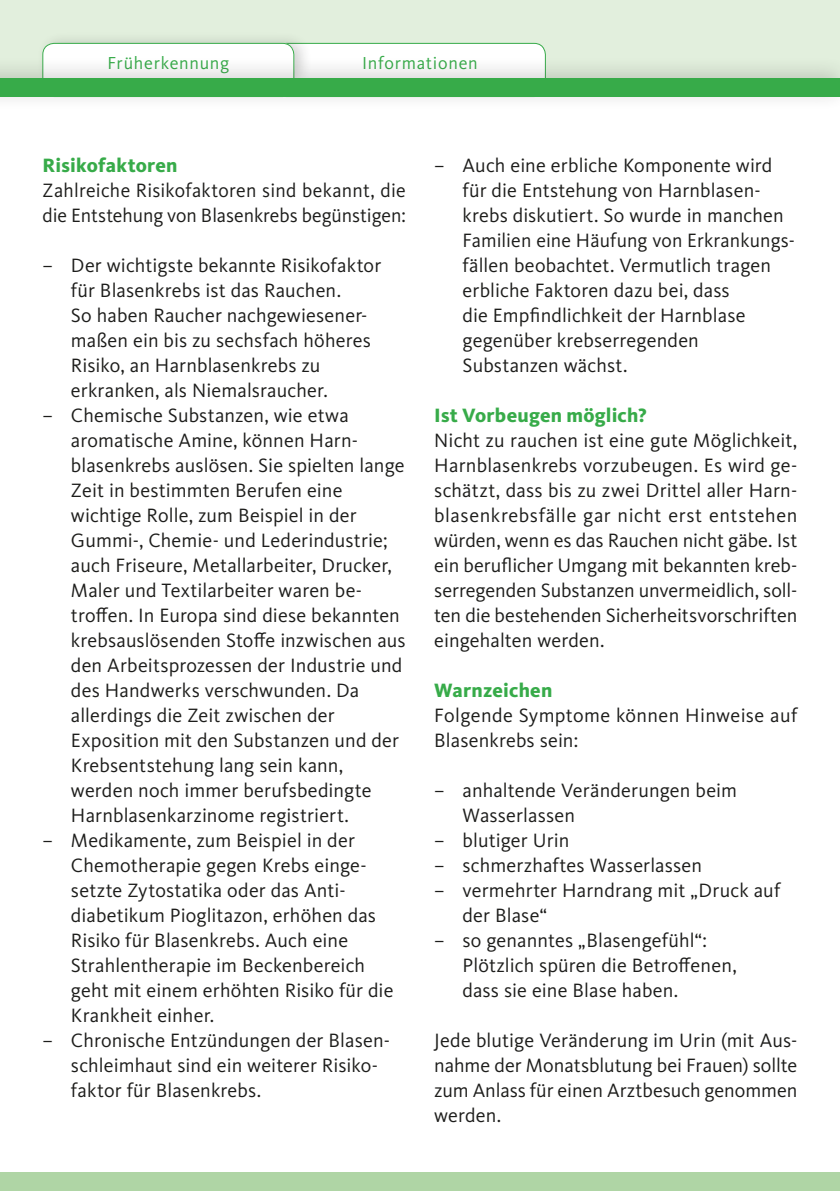
<style>
.page{position:relative;width:840px;height:1191px;background:#fff}
.page>*{position:absolute;margin:0;border:0;box-sizing:border-box;transform-origin:0 0}
.t1{font:20px/25px "Kievit Pro";letter-spacing:.005em;color:#1d1d1b}
.t2{font:800 20px "Kievit Pro";letter-spacing:.01em;color:#37ab49}
.t3{font:18px "Kievit Pro";letter-spacing:.04em;color:#37ab49}
</style>
<div class="page">
<div style="left:0;top:0;width:839px;height:78px;background:#e2efdd"></div>
<div style="left:0;top:1172px;width:839px;height:19px;background:#afd5a5"></div>
<div style="left:275px;top:43px;width:270px;height:54px;background:#fff;border-radius:11px"></div>
<div style="left:274px;top:43px;width:271px;height:54px;border:1px solid #37ab49;border-radius:11px"></div>
<div style="left:36px;top:31px;width:276px;height:61px;background:#1d1d1b;opacity:.2"></div>
<div style="left:43px;top:43px;width:251px;height:54px;background:#fff;border-radius:11px"></div>
<div style="left:43px;top:43px;width:251px;height:54px;border:1px solid #37ab49;border-radius:11px"></div>
<div style="left:0;top:55px;width:839px;height:56px;background:#1d1d1b;opacity:.2"></div>
<div style="left:0;top:78px;width:839px;height:19px;background:#37ab49"></div>
<p class="t3" style="left:107px;top:52px;width:123px">Früherkennung</p>
<p class="t3" style="left:362px;top:52px;width:117px">Informationen</p>
<p class="t2" style="left:43px;top:153px;width:136px">Risikofaktoren</p>
<p class="t1" style="left:43px;top:178px;width:364px">Zahlreiche Risikofaktoren sind bekannt, die die Entstehung von Blasenkrebs begünstigen:</p>
<p class="t1" style="left:71px;top:253px;width:311px;text-indent:-28px">– Der wichtigste bekannte Risikofaktor für Blasenkrebs ist das Rauchen.<br>So haben Raucher nachgewiesener&shy;maßen ein bis zu sechsfach höheres Risiko, an Harnblasenkrebs zu erkranken, als Niemalsraucher.</p>
<p class="t1" style="left:71px;top:403px;width:336px;text-indent:-28px">– Chemische Substanzen, wie etwa aromatische Amine, können Harn&shy;blasenkrebs auslösen. Sie spielten lange Zeit in bestimmten Berufen eine wichtige Rolle, zum Beispiel in der Gummi-, Chemie- und Lederindustrie; auch Friseure, Metallarbeiter, Drucker, Maler und Textilarbeiter waren be&shy;troffen. In Europa sind diese bekannten krebsauslösenden Stoffe inzwischen aus den Arbeitsprozessen der Industrie und des Handwerks verschwunden. Da allerdings die Zeit zwischen der Exposition mit den Substanzen und der Krebsentstehung lang sein kann, werden noch immer berufsbedingte Harnblasenkarzinome registriert.</p>
<p class="t1" style="left:71px;top:828px;width:324px;text-indent:-28px">– Medikamente, zum Beispiel in der Chemotherapie gegen Krebs einge&shy;setzte Zytostatika oder das Anti&shy;diabetikum Pioglitazon, erhöhen das Risiko für Blasenkrebs. Auch eine Strahlentherapie im Beckenbereich geht mit einem erhöhten Risiko für die Krankheit einher.</p>
<p class="t1" style="left:71px;top:1028px;width:320px;text-indent:-28px">– Chronische Entzündungen der Blasen&shy;schleimhaut sind ein weiterer Risiko&shy;faktor für Blasenkrebs.</p>
<p class="t1" style="left:462px;top:153px;width:333px;text-indent:-28px">– Auch eine erbliche Komponente wird für die Entstehung von Harnblasen&shy;krebs diskutiert. So wurde in manchen Familien eine Häufung von Erkrankungs&shy;fällen beobachtet. Vermutlich tragen erbliche Faktoren dazu bei, dass<br>die Empfindlichkeit der Harnblase gegenüber krebserregenden Substanzen wächst.</p>
<p class="t2" style="left:434px;top:403px;width:214px">Ist Vorbeugen möglich?</p>
<p class="t1" style="left:434px;top:428px;width:364px;text-align:justify">Nicht zu rauchen ist eine gute Möglichkeit, Harnblasenkrebs vorzubeugen. Es wird ge&shy;schätzt, dass bis zu zwei Drittel aller Harn&shy;blasenkrebsfälle gar nicht erst entstehen würden, wenn es das Rauchen nicht gäbe. Ist ein beruflicher Umgang mit bekannten kreb&shy;serregenden Substanzen unvermeidlich, soll&shy;ten die bestehenden Sicherheitsvorschriften eingehalten werden.</p>
<p class="t2" style="left:434px;top:678px;width:120px">Warnzeichen</p>
<p class="t1" style="left:434px;top:703px;width:364px">Folgende Symptome können Hinweise auf<br>Blasenkrebs sein:</p>
<p class="t1" style="left:462px;top:778px;width:276px;text-indent:-28px">– anhaltende Veränderungen beim<br>Wasserlassen</p>
<p class="t1" style="left:434px;top:828px;width:137px">– blutiger Urin</p>
<p class="t1" style="left:434px;top:853px;width:269px">– schmerzhaftes Wasserlassen</p>
<p class="t1" style="left:462px;top:878px;width:319px;text-indent:-28px">– vermehrter Harndrang mit „Druck auf der Blase“</p>
<p class="t1" style="left:462px;top:928px;width:275px;text-indent:-28px">– so genanntes „Blasengefühl“:<br>Plötzlich spüren die Betroffenen, dass sie eine Blase haben.</p>
<p class="t1" style="left:434px;top:1028px;width:364px;text-align:justify">Jede blutige Veränderung im Urin (mit Aus&shy;nahme der Monatsblutung bei Frauen) sollte zum Anlass für einen Arztbesuch genommen werden.</p>
</div>
